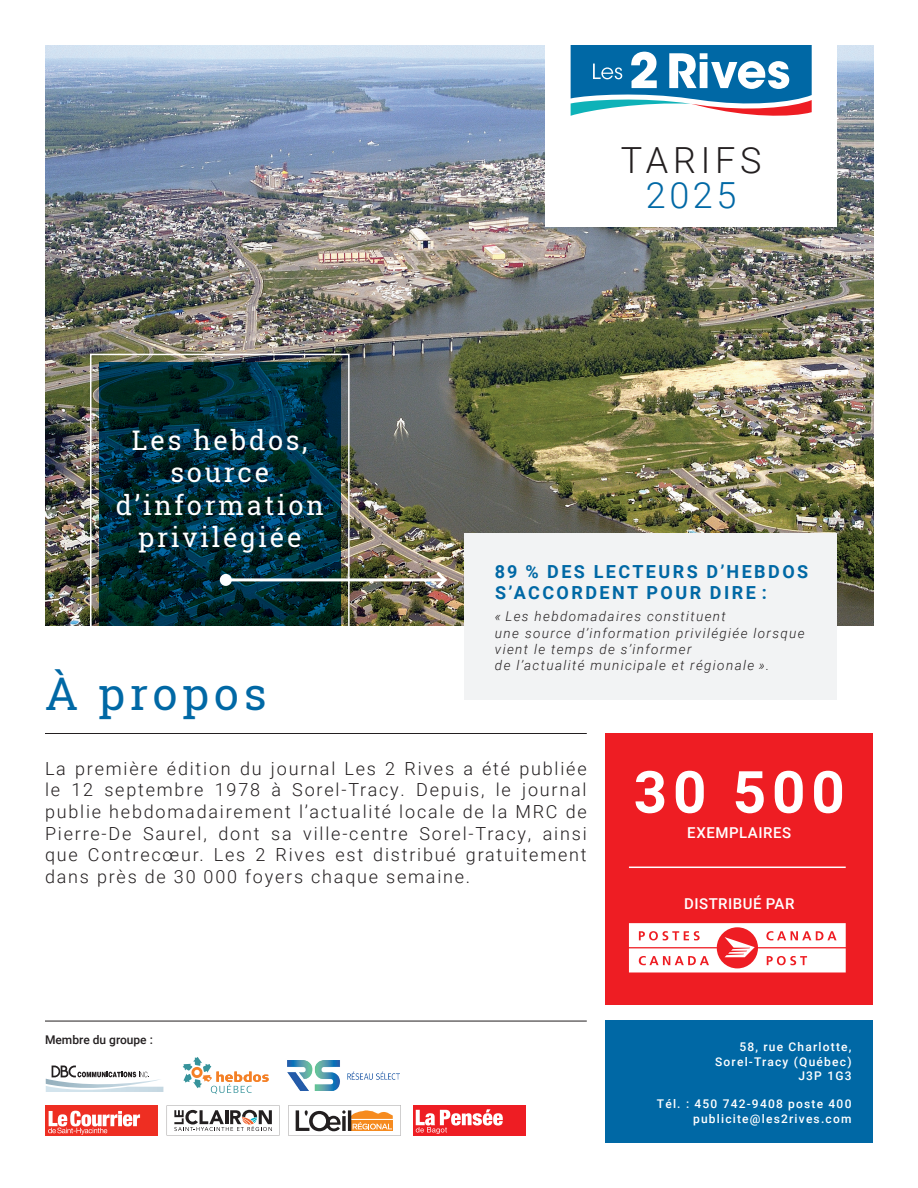
<style>
.page{position:relative;width:918px;height:1188px;background:#fff}
.page>*{position:absolute;margin:0;border:0;box-sizing:border-box;transform-origin:0 0}
.t1{font:700 58.35px "Roboto";color:#fff}
.t2{font:45px "Roboto Slab";letter-spacing:.1em;color:#0068a5}
.t3{font:300 36px "Roboto";letter-spacing:.135em;color:#231f20}
.t4{font:300 36px "Roboto";color:#0068a5}
.t5{font:27px/32.4px "Roboto Slab";letter-spacing:.1em;color:#fff;text-align:center}
.t6{font:300 18px/21.6px "Roboto";letter-spacing:.1em;color:#231f20;text-align:justify}
.t7{font:700 18px/21.6px "Roboto";letter-spacing:.135em;color:#0068a5}
.t8{font:500 15px "Roboto";letter-spacing:.035em;color:#fff}
.t9{font:italic 300 13.5px/16.2px "Roboto";letter-spacing:.1em;color:#231f20}
.t10{font:500 12px/14.4px "Roboto";letter-spacing:.1em;color:#fff;text-align:right}
.t11{font:500 12px "Roboto";color:#231f20}
</style>
<div class="page">
<img style="left:45px;top:45px;width:828px;height:581px">
<svg style="left:100px;top:363px;width:241px;height:263px;background:#002c37"></svg>
<div style="left:90px;top:354px;width:260px;height:328px;border:2px solid #fff"></div>
<div style="left:545px;top:0;width:292px;height:226px;background:#fff"></div>
<svg style="left:571px;top:45px;width:241px;height:71px"></svg>
<div style="left:605px;top:1021px;width:268px;height:122px;background:#0068a5"></div>
<div style="left:605px;top:733px;width:268px;height:272px;background:#ee1d23"></div>
<hr style="left:45px;top:1021px;width:542px;height:1px;background:#231f20">
<hr style="left:45px;top:733px;width:542px;height:1px;background:#231f20">
<svg style="left:167px;top:1105px;width:112px;height:31px"></svg>
<div style="left:45px;top:1105px;width:113px;height:31px;background:#ee2e22"></div>
<svg style="left:48px;top:1111px;width:92px;height:24px"></svg>
<svg style="left:288px;top:1105px;width:113px;height:31px"></svg>
<svg style="left:183px;top:1057px;width:86px;height:37px"></svg>
<svg style="left:46px;top:1066px;width:117px;height:26px"></svg>
<img style="left:288px;top:1061px;width:112px;height:29px">
<div style="left:465px;top:533px;width:372px;height:166px;background:#f2f3f4"></div>
<hr style="left:226px;top:578px;width:219px;height:3px;background:#fff">
<div style="left:220px;top:574px;width:12px;height:12px;background:#fff;border-radius:50%"></div>
<svg style="left:433px;top:569px;width:17px;height:22px"></svg>
<div style="left:413px;top:1105px;width:113px;height:31px;background:#ee1d23"></div>
<svg style="left:416px;top:1109px;width:87px;height:25px"></svg>
<svg style="left:629px;top:923px;width:217px;height:49px;background:#fbd2d3"></svg>
<hr style="left:629px;top:867px;width:217px;height:1px;background:#fff">
<h3 class="t5" style="left:116px;top:423px;width:209px">Les hebdos, source d’information privilégiée</h3>
<h2 class="t2" style="left:45px;top:663px;width:223px">À propos</h2>
<h3 class="t3" style="left:621px;top:135px;width:142px">TARIFS</h3>
<h3 class="t4" style="left:646px;top:170px;width:92px">2025</h3>
<p class="t7" style="left:495px;top:560px;width:315px">89 % DES LECTEURS D’HEBDOS<br>S’ACCORDENT POUR DIRE :</p>
<p class="t9" style="left:495px;top:608px;width:311px">« Les hebdomadaires constituent<br>une source d’information privilégiée lorsque vient le temps de s’informer<br>de l’actualité municipale et régionale ».</p>
<p class="t6" style="left:45px;top:757px;width:543px">La première édition du journal Les 2 Rives a été publiée le 12 septembre 1978 à Sorel-Tracy. Depuis, le journal publie hebdomadairement l’actualité locale de la MRC de Pierre-De Saurel, dont sa ville-centre Sorel-Tracy, ainsi que Contrecœur. Les 2 Rives est distribué gratuitement dans près de 30 000 foyers chaque semaine.</p>
<h1 class="t1" style="left:634px;top:751px;width:213px">30 500</h1>
<p class="t8" style="left:687px;top:823px;width:105px">EXEMPLAIRES</p>
<p class="t8" style="left:684px;top:893px;width:112px">DISTRIBUÉ PAR</p>
<p class="t11" style="left:45px;top:1032px;width:109px">Membre du groupe :</p>
<p class="t10" style="left:715px;top:1040px;width:138px">58, rue Charlotte,<br>Sorel-Tracy (Québec)<br>J3P 1G3</p>
<p class="t10" style="left:657px;top:1096px;width:196px">Tél. : 450 742-9408 poste 400 publicite@les2rives.com</p>
</div>
